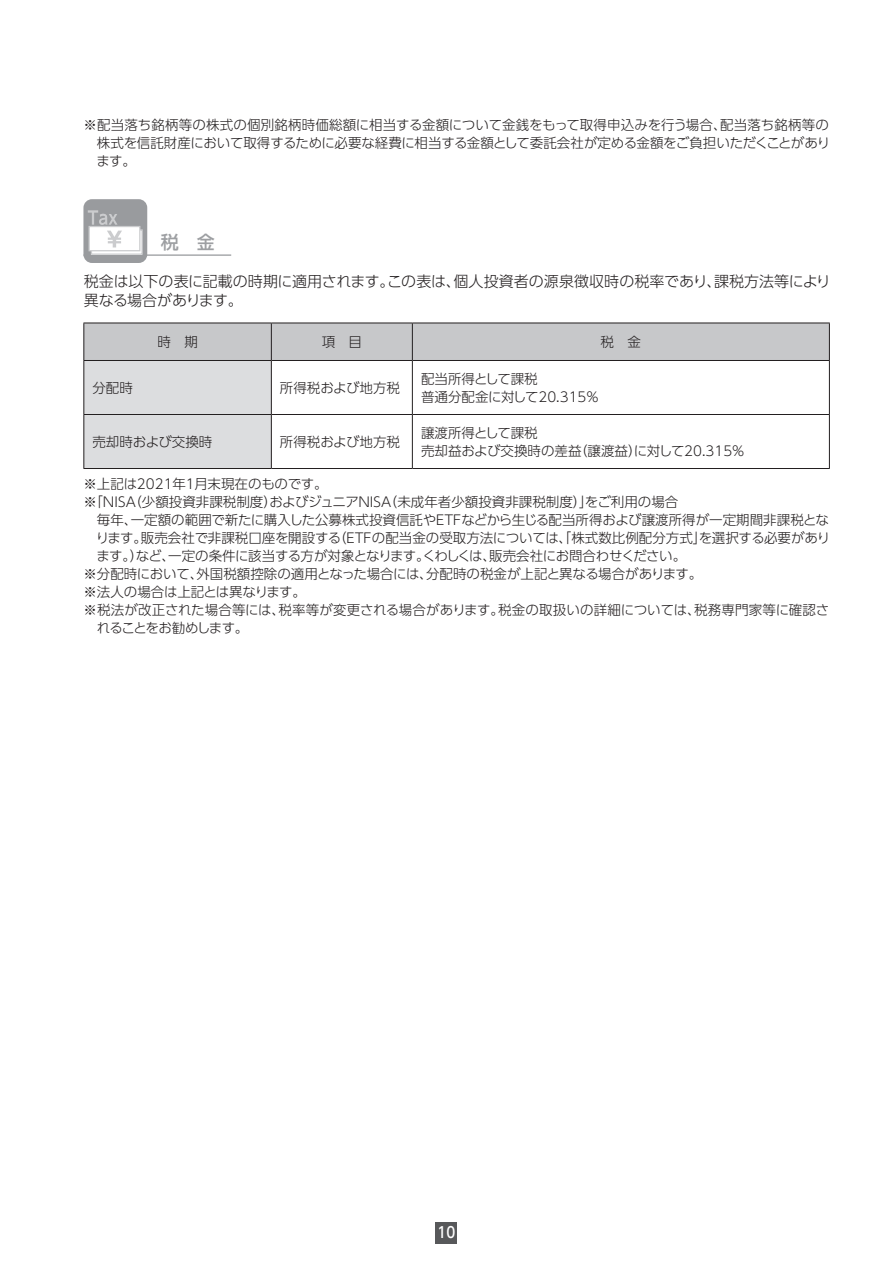
<style>
.page{position:relative;width:893px;height:1263px;background:#fff}
.page>*{position:absolute;margin:0;border:0;box-sizing:border-box;transform-origin:0 0}
.t1{font:500 18px "UD Shin Go Pro";color:#9d9fa2}
.t2{font:300 15px/18.8px "UD Shin Go Pro";color:#231f20}
.t3{font:500 15px "UD Shin Go Pro";color:#fff;scale:.9 1}
.t4{font:300 13.5px/18px "UD Shin Go Pro";color:#231f20}
.t5{font:300 13.5px "UD Shin Go Pro";letter-spacing:-.035em;color:#231f20}
.t6{font:300 13.5px "UD Shin Go Pro";letter-spacing:-.02em;color:#231f20}
.t7{font:300 13.5px "UD Shin Go Pro";letter-spacing:-.085em;color:#231f20}
</style>
<div class="page">
<div style="left:436px;top:1222px;width:21px;height:21px;background:#57585a"></div>
<hr style="left:83px;top:254px;width:148px;height:2px;background:#999b9e">
<div style="left:83px;top:199px;width:64px;height:64px;background:#999b9e;border-radius:9px"></div>
<div style="left:91px;top:230px;width:51px;height:24px;background:linear-gradient(to right,#fff,#fff)"></div>
<div style="left:91px;top:229px;width:52px;height:26px;border:1px solid #cbccce"></div>
<div style="left:89px;top:226px;width:51px;height:25px;background:#fff"></div>
<div style="left:89px;top:226px;width:51px;height:25px;border:1px solid #cbccce"></div>
<svg style="left:88px;top:210px;width:30px;height:15px"></svg>
<svg style="left:107px;top:231px;width:15px;height:16px"></svg>
<svg style="left:84px;top:324px;width:745px;height:144px"></svg>
<hr style="left:83px;top:323px;width:188px;height:1px;background:#231f20">
<hr style="left:83px;top:323px;width:1px;height:37px;background:#231f20">
<hr style="left:271px;top:323px;width:141px;height:1px;background:#231f20">
<hr style="left:271px;top:323px;width:1px;height:37px;background:#231f20">
<hr style="left:412px;top:323px;width:418px;height:1px;background:#231f20">
<hr style="left:412px;top:323px;width:1px;height:37px;background:#231f20">
<hr style="left:829px;top:323px;width:1px;height:37px;background:#231f20">
<hr style="left:83px;top:360px;width:188px;height:1px;background:#231f20">
<hr style="left:83px;top:361px;width:1px;height:53px;background:#231f20">
<hr style="left:271px;top:360px;width:141px;height:1px;background:#231f20">
<hr style="left:271px;top:361px;width:1px;height:53px;background:#231f20">
<hr style="left:412px;top:360px;width:418px;height:1px;background:#231f20">
<hr style="left:412px;top:361px;width:1px;height:53px;background:#231f20">
<hr style="left:829px;top:361px;width:1px;height:53px;background:#231f20">
<hr style="left:83px;top:414px;width:188px;height:1px;background:#231f20">
<hr style="left:83px;top:415px;width:1px;height:53px;background:#231f20">
<hr style="left:271px;top:414px;width:141px;height:1px;background:#231f20">
<hr style="left:271px;top:415px;width:1px;height:53px;background:#231f20">
<hr style="left:412px;top:414px;width:418px;height:1px;background:#231f20">
<hr style="left:412px;top:415px;width:1px;height:53px;background:#231f20">
<hr style="left:829px;top:415px;width:1px;height:53px;background:#231f20">
<hr style="left:83px;top:468px;width:188px;height:1px;background:#231f20">
<hr style="left:271px;top:468px;width:141px;height:1px;background:#231f20">
<hr style="left:412px;top:468px;width:418px;height:1px;background:#231f20">
<p class="t4" style="left:96px;top:116px;width:735px;text-align:justify;text-indent:-13px">※配当落ち銘柄等の株式の個別銘柄時価総額に相当する金額について金銭をもって取得申込みを行う場合、配当落ち銘柄等の株式を信託財産において取得するために必要な経費に相当する金額として委託会社が定める金額をご負担いただくことがあります。</p>
<h1 class="t1" style="left:161px;top:227px;width:55px">税　金</h1>
<p class="t2" style="left:84px;top:272px;width:749px">税金は以下の表に記載の時期に適用されます。この表は、個人投資者の源泉徴収時の税率であり、課税方法等により異なる場合があります。</p>
<p class="t4" style="left:157px;top:332px;width:42px">時　期</p>
<p class="t4" style="left:322px;top:332px;width:42px">項　目</p>
<p class="t4" style="left:601px;top:332px;width:42px">税　金</p>
<p class="t4" style="left:92px;top:378px;width:42px">分配時</p>
<p class="t4" style="left:280px;top:378px;width:122px">所得税および地方税</p>
<p class="t4" style="left:421px;top:369px;width:180px">配当所得として課税<br>普通分配金に対して20.315％</p>
<p class="t4" style="left:92px;top:432px;width:122px">売却時および交換時</p>
<p class="t4" style="left:280px;top:432px;width:122px">所得税および地方税</p>
<p class="t4" style="left:421px;top:423px;width:325px">譲渡所得として課税<br>売却益および交換時の差益（譲渡益）に対して20.315％</p>
<p class="t6" style="left:83px;top:473px;width:246px">※上記は2021年１月末現在のものです。</p>
<p class="t4" style="left:83px;top:492px;width:596px">※「ＮＩＳＡ（少額投資非課税制度）およびジュニアＮＩＳＡ（未成年者少額投資非課税制度）」をご利用の場合</p>
<p class="t4" style="left:97px;top:510px;width:733px">毎年、一定額の範囲で新たに購入した公募株式投資信託やＥＴＦなどから生じる配当所得および譲渡所得が一定期間非課税とな</p>
<p class="t4" style="left:96px;top:528px;width:736px">ります。販売会社で非課税口座を開設する（ＥＴＦの配当金の受取方法については、「株式数比例配分方式」を選択する必要があり</p>
<p class="t5" style="left:96px;top:545px;width:591px">ます。）など、一定の条件に該当する方が対象となります。くわしくは、販売会社にお問合わせください。</p>
<p class="t4" style="left:83px;top:564px;width:620px">※分配時において、外国税額控除の適用となった場合には、分配時の税金が上記と異なる場合があります。</p>
<p class="t6" style="left:83px;top:581px;width:224px">※法人の場合は上記とは異なります。</p>
<p class="t4" style="left:83px;top:600px;width:747px">※税法が改正された場合等には、税率等が変更される場合があります。税金の取扱いの詳細については、税務専門家等に確認さ</p>
<p class="t7" style="left:97px;top:617px;width:153px">れることをお勧めします。</p>
<p class="t3" style="left:438px;top:1220px;width:21px">10</p>
</div>
